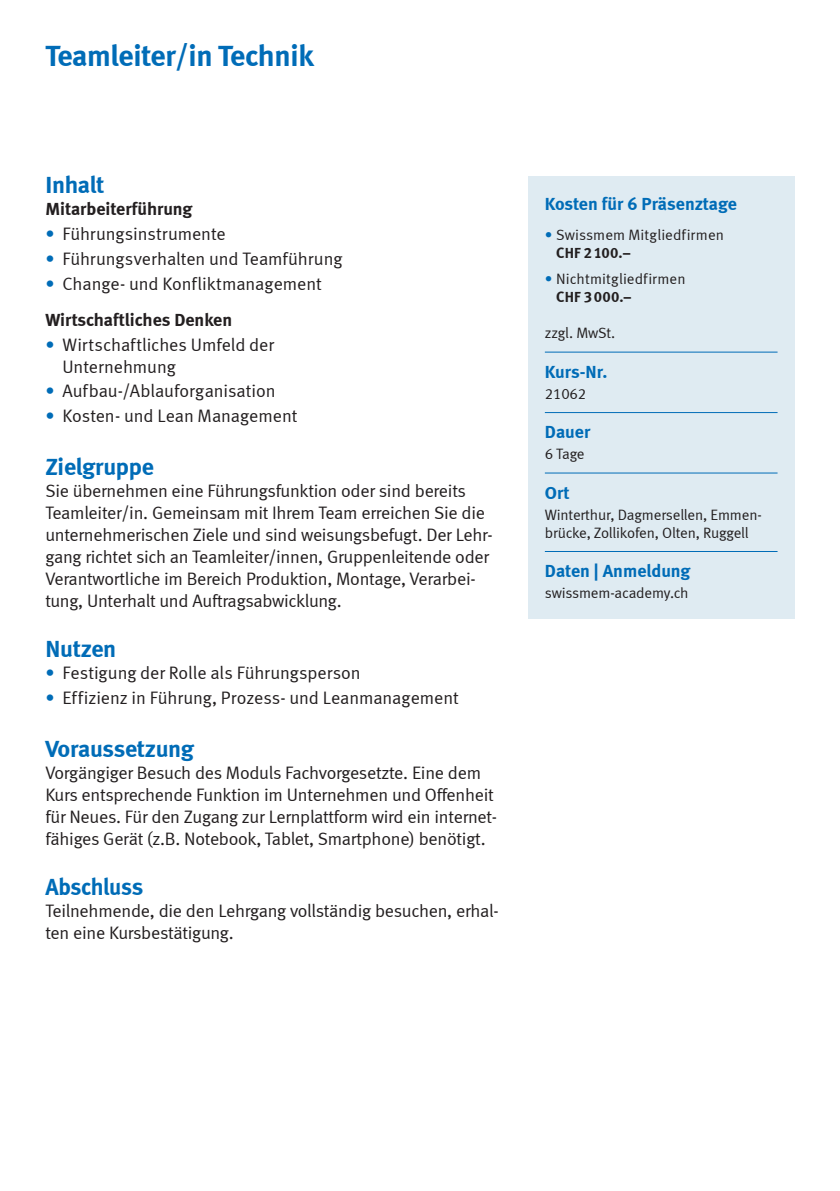
<style>
.page{position:relative;width:840px;height:1191px;background:#fff}
.page>*{position:absolute;margin:0;border:0;box-sizing:border-box;transform-origin:0 0}
.t1{font:30px "Meta Bold LF";letter-spacing:-.01em;color:#006cb7}
.t2{font:24px "Meta Bold LF";letter-spacing:-.01em;color:#006cb7}
.t3{font:24px "Meta Bold LF";letter-spacing:-.01em;color:#006cb7;scale:.95 1}
.t4{font:18px/22px "Meta Normal LF";letter-spacing:-.015em;color:#231f20}
.t5{font:18px "Meta Bold LF";color:#006cb7}
.t6{font:18px "Meta Bold LF";color:#231f20}
.t7{font:15px/18px "Meta Normal LF";letter-spacing:-.01em;color:#231f20}
.t8{font:15px "Meta Bold LF";letter-spacing:.01em;color:#231f20}
.s1{color:#006cb7}
</style>
<div class="page">
<div style="left:527px;top:177px;width:267px;height:442px;background:#dfebf2"></div>
<hr style="left:544px;top:352px;width:233px;height:1px;background:#006cb7">
<hr style="left:544px;top:412px;width:233px;height:1px;background:#006cb7">
<hr style="left:544px;top:473px;width:233px;height:1px;background:#006cb7">
<hr style="left:544px;top:551px;width:233px;height:1px;background:#006cb7">
<h1 class="t1" style="left:45px;top:38px;width:270px">Teamleiter/in Technik</h1>
<h2 class="t2" style="left:45px;top:171px;width:61px">Inhalt</h2>
<p class="t6" style="left:45px;top:198px;width:149px">Mitarbeiterführung</p>
<p class="t4" style="left:45px;top:223px;width:182px"><span class="s1">•</span> Führungsinstrumente</p>
<p class="t4" style="left:45px;top:247px;width:298px"><span class="s1">•</span> Führungsverhalten und Teamführung</p>
<p class="t4" style="left:45px;top:272px;width:278px"><span class="s1">•</span> Change- und Konfliktmanagement</p>
<p class="t6" style="left:45px;top:309px;width:188px">Wirtschaftliches Denken</p>
<p class="t4" style="left:62px;top:333px;width:213px;text-indent:-17px"><span class="s1">•</span> Wirtschaftliches Umfeld der<br>Unternehmung</p>
<p class="t4" style="left:45px;top:380px;width:232px"><span class="s1">•</span> Aufbau-/Ablauforganisation</p>
<p class="t4" style="left:45px;top:405px;width:253px"><span class="s1">•</span> Kosten- und Lean Management</p>
<h2 class="t2" style="left:45px;top:452px;width:110px">Zielgruppe</h2>
<p class="t4" style="left:45px;top:479px;width:448px">Sie übernehmen eine Führungsfunktion oder sind bereits Teamleiter/in. Gemeinsam mit Ihrem Team erreichen Sie die unternehmerischen Ziele und sind weisungsbefugt. Der Lehr&shy;gang richtet sich an Teamleiter/innen, Gruppenleitende oder Verantwortliche im Bereich Produktion, Montage, Verarbei&shy;tung, Unterhalt und Auftragsabwicklung.</p>
<h2 class="t2" style="left:45px;top:634px;width:72px">Nutzen</h2>
<p class="t4" style="left:45px;top:661px;width:316px"><span class="s1">•</span> Festigung der Rolle als Führungsperson</p>
<p class="t4" style="left:45px;top:686px;width:414px"><span class="s1">•</span> Effizienz in Führung, Prozess- und Leanmanagement</p>
<h2 class="t2" style="left:45px;top:734px;width:150px">Voraussetzung</h2>
<p class="t4" style="left:45px;top:761px;width:453px">Vorgängiger Besuch des Moduls Fachvorgesetzte. Eine dem Kurs entsprechende Funktion im Unternehmen und Offenheit für Neues. Für den Zugang zur Lernplattform wird ein internet&shy;fähiges Gerät (z.B. Notebook, Tablet, Smartphone) benötigt.</p>
<h2 class="t3" style="left:45px;top:872px;width:105px">Abschluss</h2>
<p class="t4" style="left:45px;top:899px;width:454px">Teilnehmende, die den Lehrgang vollständig besuchen, erhal&shy;ten eine Kursbestätigung.</p>
<p class="t5" style="left:544px;top:193px;width:194px">Kosten für 6 Präsenztage</p>
<p class="t7" style="left:544px;top:225px;width:180px"><span class="s1">•</span> Swissmem Mitgliedfirmen</p>
<p class="t8" style="left:556px;top:244px;width:76px">CHF 2100.–</p>
<p class="t7" style="left:544px;top:270px;width:142px"><span class="s1">•</span> Nichtmitgliedfirmen</p>
<p class="t8" style="left:556px;top:288px;width:77px">CHF 3000.–</p>
<p class="t7" style="left:544px;top:324px;width:72px">zzgl. MwSt.</p>
<p class="t5" style="left:544px;top:361px;width:64px">Kurs-Nr.</p>
<p class="t7" style="left:544px;top:384px;width:43px">21062</p>
<p class="t5" style="left:544px;top:421px;width:47px">Dauer</p>
<p class="t7" style="left:544px;top:445px;width:41px">6 Tage</p>
<p class="t5" style="left:544px;top:482px;width:26px">Ort</p>
<p class="t7" style="left:544px;top:505px;width:218px">Winterthur, Dagmersellen, Emmen&shy;brücke, Zollikofen, Olten, Ruggell</p>
<p class="t5" style="left:544px;top:560px;width:147px">Daten | Anmeldung</p>
<p class="t7" style="left:544px;top:584px;width:145px">swissmem-academy.ch</p>
</div>
